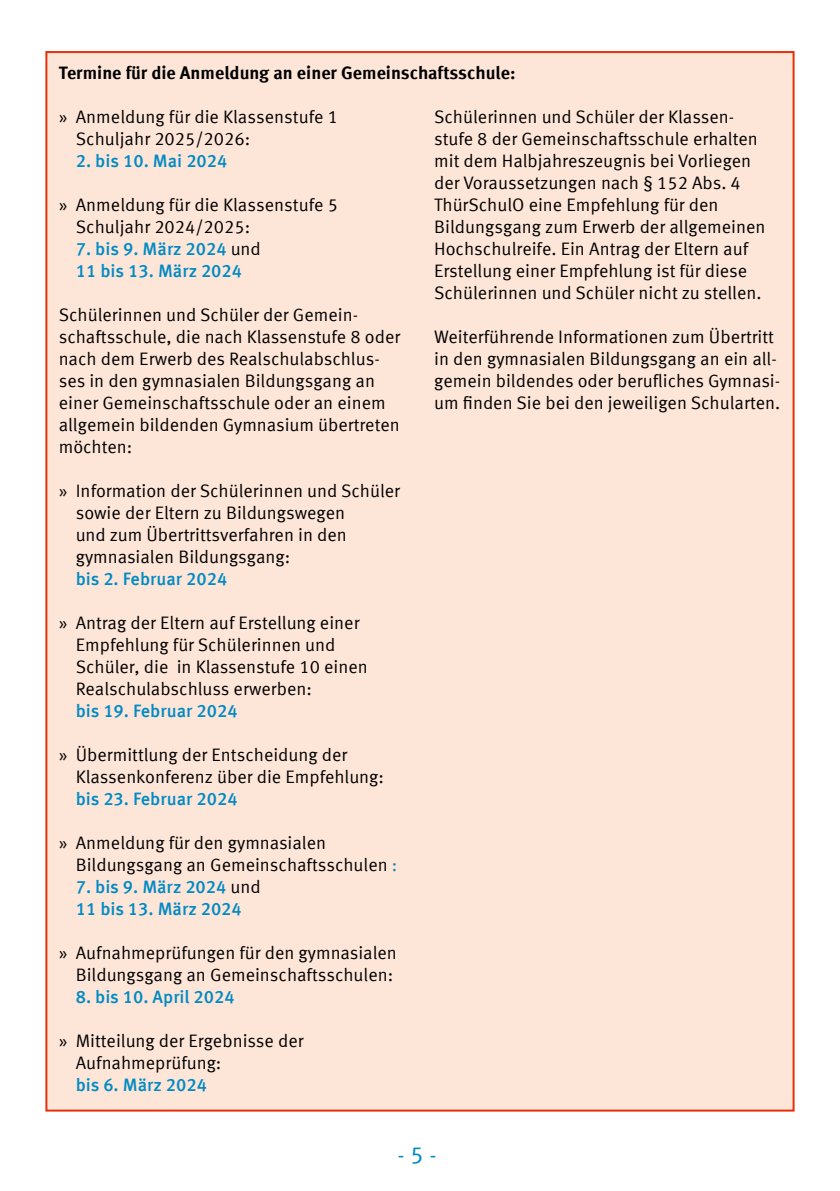
<style>
.page{position:relative;width:840px;height:1191px;background:#fff}
.page>*{position:absolute;margin:0;border:0;box-sizing:border-box;transform-origin:0 0}
.t1{font:24px "Meta Offc Pro Norm";color:#008ac4}
.t2{font:18px/22px "Meta Offc Pro Norm";color:#000}
.t3{font:500 18px/22px "Meta Offc Pro";color:#008ac4}
.t4{font:700 18px "Meta Offc Pro";color:#000}
.s1{font-family:"Meta Offc Pro Norm";font-weight:400;color:#000}
.s2{font-family:"Meta Offc Pro";font-weight:500;color:#008ac4}
.s3{color:#008ac4}
</style>
<div class="page">
<div style="left:46px;top:52px;width:747px;height:1058px;background:#fde5d8"></div>
<p class="t4" style="left:59px;top:58px;width:458px">Termine für die Anmeldung an einer Gemeinschaftsschule:</p>
<p class="t2" style="left:76px;top:104px;width:263px;text-indent:-17px">» Anmeldung für die Klassenstufe 1<br>Schuljahr 2025/2026:</p>
<p class="t3" style="left:76px;top:148px;width:153px">2. bis 10. Mai 2024</p>
<p class="t2" style="left:76px;top:192px;width:263px;text-indent:-17px">» Anmeldung für die Klassenstufe 5<br>Schuljahr 2024/2025:</p>
<p class="t3" style="left:76px;top:236px;width:186px">7. bis 9. März 2024 <span class="s1">und<br></span>11 bis 13. März 2024</p>
<p class="t2" style="left:59px;top:302px;width:343px">Schülerinnen und Schüler der Gemein&shy;schaftsschule, die nach Klassenstufe 8 oder nach dem Erwerb des Realschulabschlus&shy;ses in den gymnasialen Bildungsgang an einer Gemeinschaftsschule oder an einem allgemein bildenden Gymnasium übertreten möchten:</p>
<p class="t2" style="left:76px;top:478px;width:325px;text-indent:-17px">» Information der Schülerinnen und Schüler sowie der Eltern zu Bildungswegen<br>und zum Übertrittsverfahren in den gymnasialen Bildungsgang:<br><span class="s2">bis 2. Februar 2024</span></p>
<p class="t2" style="left:76px;top:610px;width:293px;text-indent:-17px">» Antrag der Eltern auf Erstellung einer<br>Empfehlung für Schülerinnen und<br>Schüler, die in Klassenstufe 10 einen<br>Realschulabschluss erwerben:<br><span class="s2">bis 19. Februar 2024</span></p>
<p class="t2" style="left:76px;top:742px;width:309px;text-indent:-17px">» Übermittlung der Entscheidung der<br>Klassenkonferenz über die Empfehlung: <span class="s2">bis 23. Februar 2024</span></p>
<p class="t2" style="left:76px;top:830px;width:323px;text-indent:-17px">» Anmeldung für den gymnasialen<br>Bildungsgang an Gemeinschaftsschulen <span class="s3">:</span></p>
<p class="t3" style="left:76px;top:874px;width:186px">7. bis 9. März 2024 <span class="s1">und<br></span>11 bis 13. März 2024</p>
<p class="t2" style="left:59px;top:940px;width:339px;text-align:right">» Aufnahmeprüfungen für den gymnasialen<br>Bildungsgang an Gemeinschaftsschulen:</p>
<p class="t3" style="left:76px;top:984px;width:160px">8. bis 10. April 2024</p>
<p class="t2" style="left:76px;top:1028px;width:229px;text-indent:-17px">» Mitteilung der Ergebnisse der<br>Aufnahmeprüfung:<br><span class="s2">bis 6. März 2024</span></p>
<p class="t2" style="left:434px;top:104px;width:333px">Schülerinnen und Schüler der Klassen&shy;stufe 8 der Gemeinschaftsschule erhalten mit dem Halbjahreszeugnis bei Vorliegen der Voraussetzungen nach § 152 Abs. 4<br>ThürSchulO eine Empfehlung für den Bildungsgang zum Erwerb der allgemeinen Hochschulreife. Ein Antrag der Eltern auf Erstellung einer Empfehlung ist für diese Schülerinnen und Schüler nicht zu stellen.</p>
<p class="t2" style="left:434px;top:324px;width:347px">Weiterführende Informationen zum Übertritt in den gymnasialen Bildungsgang an ein all&shy;gemein bildendes oder berufliches Gymnasi&shy;um finden Sie bei den jeweiligen Schularten.</p>
<h1 class="t1" style="left:397px;top:1136px;width:41px">-5 -</h1>
</div>
